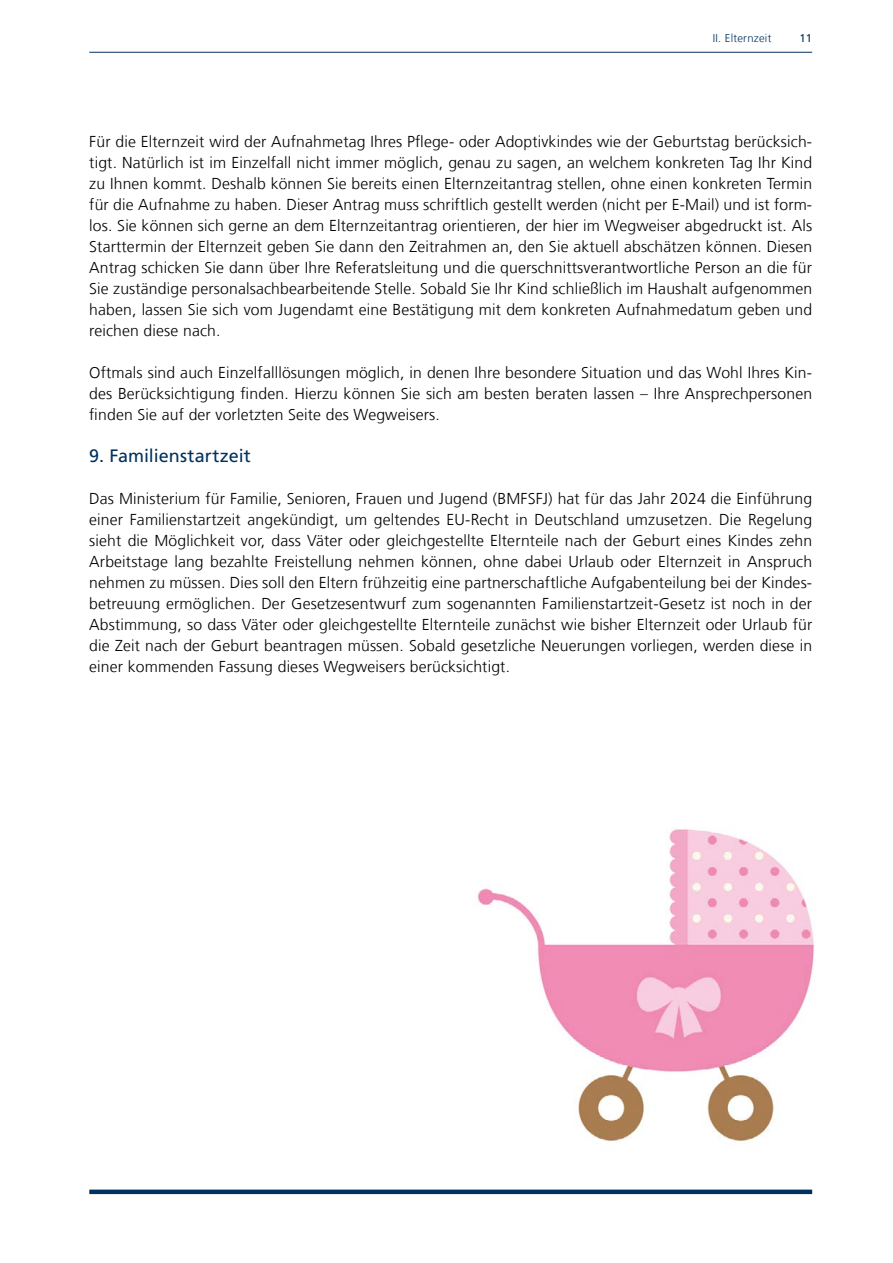
<style>
.page{position:relative;width:893px;height:1263px;background:#fff}
.page>*{position:absolute;margin:0;border:0;box-sizing:border-box;transform-origin:0 0}
.A4_Zwischenheadline_2_frutiger55{font:18px "Frutiger LT Com";color:#00325f}
.A4_Fließtext_frutiger45{font:300 15.75px/21px "Frutiger LT Com";letter-spacing:.01em;color:#000;text-align:justify}
.t1{font:300 11.25px "Frutiger LT Com";letter-spacing:.02em;color:#00325f}
.t2{font:11.25px "Frutiger LT Com";color:#00325f}
</style>
<div class="page">
<hr style="left:89px;top:52px;width:723px;height:1px;background:#00325f">
<div style="left:89px;top:1189px;width:723px;height:5px;background:#00325f"></div>
<img style="left:477px;top:829px;width:338px;height:313px">
<p class="t1" style="left:713px;top:32px;width:60px">II. Elternzeit</p>
<p class="t2" style="left:799px;top:31px;width:14px">11</p>
<p class="A4_Fließtext_frutiger45" style="left:89px;top:131px;width:724px">Für die Elternzeit wird der Aufnahmetag Ihres Pflege- oder Adoptivkindes wie der Geburtstag berücksich&shy;tigt. Natürlich ist im Einzelfall nicht immer möglich, genau zu sagen, an welchem konkreten Tag Ihr Kind zu Ihnen kommt. Deshalb können Sie bereits einen Elternzeitantrag stellen, ohne einen konkreten Termin für die Aufnahme zu haben. Dieser Antrag muss schriftlich gestellt werden (nicht per E-Mail) und ist form&shy;los. Sie können sich gerne an dem Elternzeitantrag orientieren, der hier im Wegweiser abgedruckt ist. Als Starttermin der Elternzeit geben Sie dann den Zeitrahmen an, den Sie aktuell abschätzen können. Diesen Antrag schicken Sie dann über Ihre Referatsleitung und die querschnittsverantwortliche Person an die für Sie zuständige personalsachbearbeitende Stelle. Sobald Sie Ihr Kind schließlich im Haushalt aufgenommen haben, lassen Sie sich vom Jugendamt eine Bestätigung mit dem konkreten Aufnahmedatum geben und reichen diese nach.</p>
<p class="A4_Fließtext_frutiger45" style="left:89px;top:362px;width:724px">Oftmals sind auch Einzelfalllösungen möglich, in denen Ihre besondere Situation und das Wohl Ihres Kin&shy;des Berücksichtigung finden. Hierzu können Sie sich am besten beraten lassen – Ihre Ansprechpersonen finden Sie auf der vorletzten Seite des Wegweisers.</p>
<h2 class="A4_Zwischenheadline_2_frutiger55" style="left:89px;top:445px;width:163px">9. Familienstartzeit</h2>
<p class="A4_Fließtext_frutiger45" style="left:89px;top:488px;width:724px">Das Ministerium für Familie, Senioren, Frauen und Jugend (BMFSFJ) hat für das Jahr 2024 die Einführung einer Familienstartzeit angekündigt, um geltendes EU-Recht in Deutschland umzusetzen. Die Regelung sieht die Möglichkeit vor, dass Väter oder gleichgestellte Elternteile nach der Geburt eines Kindes zehn Arbeitstage lang bezahlte Freistellung nehmen können, ohne dabei Urlaub oder Elternzeit in Anspruch nehmen zu müssen. Dies soll den Eltern frühzeitig eine partnerschaftliche Aufgabenteilung bei der Kindes&shy;betreuung ermöglichen. Der Gesetzesentwurf zum sogenannten Familienstartzeit-Gesetz ist noch in der Abstimmung, so dass Väter oder gleichgestellte Elternteile zunächst wie bisher Elternzeit oder Urlaub für die Zeit nach der Geburt beantragen müssen. Sobald gesetzliche Neuerungen vorliegen, werden diese in einer kommenden Fassung dieses Wegweisers berücksichtigt.</p>
</div>
